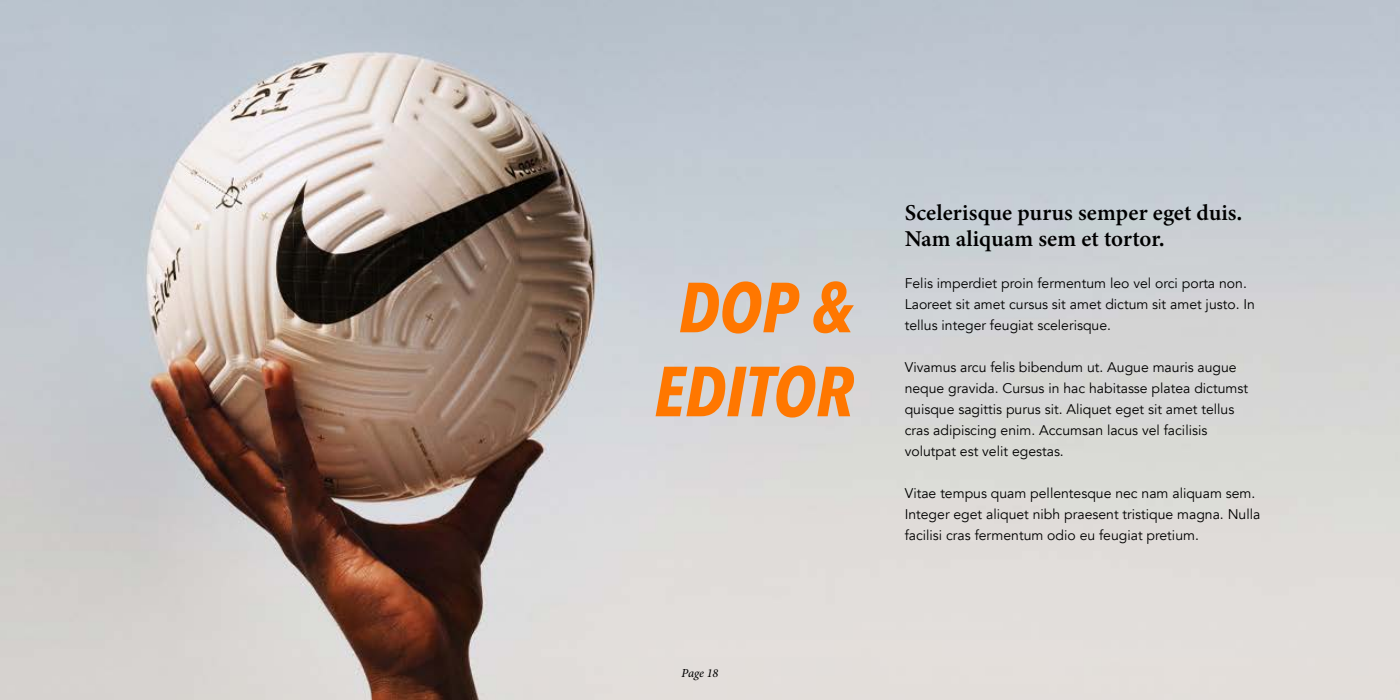
<style>
.page{position:relative;width:1400px;height:700px;background:#fff}
.page>*{position:absolute;margin:0;border:0;box-sizing:border-box;transform-origin:0 0}
.t1{font:italic 700 70px/84px "Avenir Next Condensed";color:#f70;text-align:center}
.t2{font:22.75px/26.2px "Minion Variable Concept";letter-spacing:.005em;color:#000}
.t3{font:14px/21px "Avenir";color:#000}
.t4{font:italic 12.25px "Minion Variable Concept";letter-spacing:-.005em;color:#000}
</style>
<div class="page">
<img style="left:0;top:0;width:1400px;height:700px">
<h1 class="t1" style="left:654px;top:265px;width:201px">DOP &amp;<br>EDITOR</h1>
<p class="t4" style="left:682px;top:665px;width:38px">Page 18</p>
<h2 class="t2" style="left:905px;top:199px;width:339px">Scelerisque purus semper eget duis.<br>Nam aliquam sem et tortor.</h2>
<p class="t3" style="left:905px;top:273px;width:352px">Felis imperdiet proin fermentum leo vel orci porta non.<br>Laoreet sit amet cursus sit amet dictum sit amet justo. In tellus integer feugiat scelerisque.</p>
<p class="t3" style="left:905px;top:357px;width:345px">Vivamus arcu felis bibendum ut. Augue mauris augue neque gravida. Cursus in hac habitasse platea dictumst quisque sagittis purus sit. Aliquet eget sit amet tellus cras adipiscing enim. Accumsan lacus vel facilisis volutpat est velit egestas.</p>
<p class="t3" style="left:905px;top:483px;width:357px">Vitae tempus quam pellentesque nec nam aliquam sem.<br>Integer eget aliquet nibh praesent tristique magna. Nulla facilisi cras fermentum odio eu feugiat pretium.</p>
</div>
